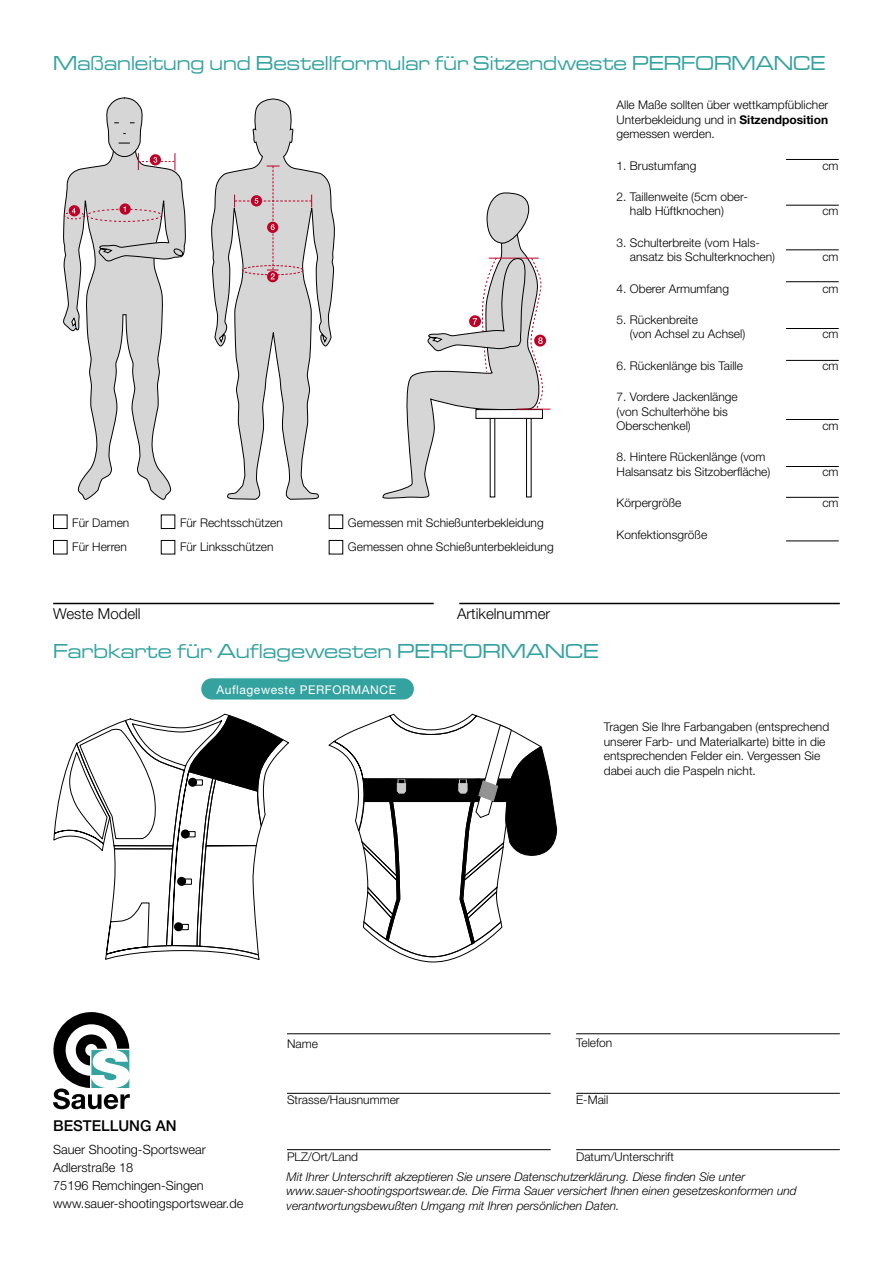
<style>
.page{position:relative;width:893px;height:1263px;background:#fff}
.page>*{position:absolute;margin:0;border:0;box-sizing:border-box;transform-origin:0 0}
.t1{font:21px "Microgramma EF Medium Extend";color:#34a3a0;scale:.96 1}
.t2{font:21px "Microgramma EF Medium Extend";color:#34a3a0}
.t3{font:300 15px "Helvetica Neue";color:#000}
.t4{font:500 15px "Helvetica Neue";color:#000}
.t5{font:300 12.75px/18px "Helvetica Neue";color:#000}
.t6{font:300 12px/14.4px "Helvetica Neue";color:#000}
.t7{font:italic 300 12px/14.4px "Helvetica Neue";color:#000}
.t8{font:12px "Helvetica Neue";letter-spacing:.05em;color:#fff}
.s1{font-weight:700}
</style>
<div class="page">
<hr style="left:786px;top:360px;width:53px;height:1px;background:#000">
<hr style="left:786px;top:328px;width:53px;height:1px;background:#000">
<hr style="left:786px;top:281px;width:53px;height:1px;background:#000">
<hr style="left:786px;top:249px;width:53px;height:1px;background:#000">
<hr style="left:786px;top:205px;width:53px;height:1px;background:#000">
<hr style="left:786px;top:159px;width:53px;height:1px;background:#000">
<hr style="left:786px;top:419px;width:53px;height:1px;background:#000">
<hr style="left:786px;top:466px;width:53px;height:1px;background:#000">
<hr style="left:786px;top:497px;width:53px;height:1px;background:#000">
<hr style="left:786px;top:540px;width:53px;height:1px;background:#000">
<hr style="left:53px;top:603px;width:381px;height:1px;background:#000">
<hr style="left:459px;top:603px;width:381px;height:1px;background:#000">
<hr style="left:287px;top:1033px;width:264px;height:1px;background:#000">
<hr style="left:576px;top:1033px;width:264px;height:1px;background:#000">
<hr style="left:287px;top:1093px;width:264px;height:1px;background:#000">
<hr style="left:576px;top:1093px;width:264px;height:1px;background:#000">
<hr style="left:287px;top:1149px;width:264px;height:1px;background:#000">
<hr style="left:576px;top:1149px;width:264px;height:1px;background:#000">
<svg style="left:53px;top:1012px;width:77px;height:97px"></svg>
<div style="left:329px;top:514px;width:14px;height:15px;border:1px solid #000"></div>
<div style="left:329px;top:540px;width:14px;height:14px;border:1px solid #000"></div>
<div style="left:53px;top:514px;width:15px;height:15px;border:1px solid #000"></div>
<div style="left:53px;top:540px;width:15px;height:14px;border:1px solid #000"></div>
<div style="left:161px;top:514px;width:14px;height:15px;border:1px solid #000"></div>
<div style="left:161px;top:540px;width:14px;height:14px;border:1px solid #000"></div>
<div style="left:201px;top:678px;width:213px;height:21px;background:#34a3a0;border-radius:11px"></div>
<svg style="left:53px;top:740px;width:236px;height:101px"></svg>
<svg style="left:68px;top:714px;width:216px;height:246px"></svg>
<svg style="left:329px;top:714px;width:228px;height:248px"></svg>
<svg style="left:63px;top:98px;width:123px;height:401px"></svg>
<svg style="left:212px;top:99px;width:122px;height:400px"></svg>
<svg style="left:267px;top:271px;width:11px;height:11px"></svg>
<svg style="left:234px;top:166px;width:78px;height:113px;background:#d4cacc"></svg>
<hr style="left:516px;top:409px;width:34px;height:1px;background:#be0027">
<div style="left:534px;top:335px;width:12px;height:12px;background:#be0027;border-radius:50%"></div>
<svg style="left:383px;top:193px;width:160px;height:305px"></svg>
<h1 class="t1" style="left:53px;top:49px;width:806px">Maßanleitung und Bestellformular für Sitzendweste PERFORMANCE</h1>
<p class="t6" style="left:617px;top:98px;width:213px;text-align:justify">Alle Maße sollten über wettkampfüblicher Unterbekleidung und in <span class="s1">Sitzendposition </span>gemessen werden.</p>
<p class="t6" style="left:617px;top:158px;width:81px">1. Brustumfang</p>
<p class="t6" style="left:822px;top:158px;width:18px">cm</p>
<p class="t6" style="left:630px;top:189px;width:119px;text-indent:-13px">2. Taillenweite (5cm ober&shy;halb Hüftknochen)</p>
<p class="t6" style="left:822px;top:204px;width:18px">cm</p>
<p class="t6" style="left:630px;top:235px;width:147px;text-indent:-13px">3. Schulterbreite (vom Hals&shy;ansatz bis Schulterknochen)</p>
<p class="t6" style="left:822px;top:249px;width:18px">cm</p>
<p class="t6" style="left:617px;top:281px;width:114px">4. Oberer Armumfang</p>
<p class="t6" style="left:822px;top:281px;width:18px">cm</p>
<p class="t6" style="left:630px;top:312px;width:117px;text-indent:-13px">5. Rückenbreite<br>(von Achsel zu Achsel)</p>
<p class="t6" style="left:822px;top:327px;width:18px">cm</p>
<p class="t6" style="left:617px;top:358px;width:128px">6. Rückenlänge bis Taille</p>
<p class="t6" style="left:822px;top:358px;width:18px">cm</p>
<p class="t6" style="left:617px;top:389px;width:123px">7. Vordere Jackenlänge (von Schulterhöhe bis<br>Oberschenkel)</p>
<p class="t6" style="left:822px;top:418px;width:18px">cm</p>
<p class="t6" style="left:72px;top:510px;width:59px;line-height:24px">Für Damen<br>Für Herren</p>
<p class="t6" style="left:180px;top:510px;width:104px;line-height:24px">Für Rechtsschützen<br>Für Linksschützen</p>
<p class="t6" style="left:348px;top:510px;width:207px;line-height:24px">Gemessen mit Schießunterbekleidung<br>Gemessen ohne Schießunterbekleidung</p>
<p class="t6" style="left:617px;top:450px;width:155px">8. Hintere Rückenlänge (vom<br>Halsansatz bis Sitzoberfläche)</p>
<p class="t6" style="left:822px;top:464px;width:18px">cm</p>
<p class="t6" style="left:617px;top:495px;width:66px">Körpergröße</p>
<p class="t6" style="left:822px;top:495px;width:18px">cm</p>
<p class="t6" style="left:617px;top:527px;width:92px">Konfektionsgröße</p>
<p class="t3" style="left:53px;top:604px;width:89px">Weste Modell</p>
<p class="t3" style="left:457px;top:604px;width:95px">Artikelnummer</p>
<h1 class="t2" style="left:53px;top:637px;width:547px">Farbkarte für Auflagewesten PERFORMANCE</h1>
<p class="t8" style="left:216px;top:682px;width:181px">Auflageweste PERFORMANCE</p>
<p class="t6" style="left:604px;top:720px;width:227px">Tragen Sie Ihre Farbangaben (entsprechend unserer Farb- und Materialkarte) bitte in die entsprechenden Felder ein. Vergessen Sie dabei auch die Paspeln nicht.</p>
<p class="t4" style="left:53px;top:1117px;width:125px">BESTELLUNG AN</p>
<p class="t5" style="left:53px;top:1140px;width:192px">Sauer Shooting-Sportswear<br>Adlerstraße 18<br>75196 Remchingen-Singen www.sauer-shootingsportswear.de</p>
<p class="t6" style="left:287px;top:1036px;width:32px">Name</p>
<p class="t6" style="left:287px;top:1093px;width:114px">Strasse/Hausnummer</p>
<p class="t6" style="left:576px;top:1036px;width:38px">Telefon</p>
<p class="t6" style="left:576px;top:1093px;width:34px">E-Mail</p>
<p class="t6" style="left:576px;top:1149px;width:99px">Datum/Unterschrift</p>
<p class="t7" style="left:287px;top:1169px;width:512px">Mit Ihrer Unterschrift akzeptieren Sie unsere Datenschutzerklärung. Diese finden Sie unter www.sauer-shootingsportswear.de. Die Firma Sauer versichert Ihnen einen gesetzeskonformen und verantwortungsbewußten Umgang mit Ihren persönlichen Daten.</p>
<p class="t6" style="left:287px;top:1149px;width:73px">PLZ/Ort/Land</p>
</div>
